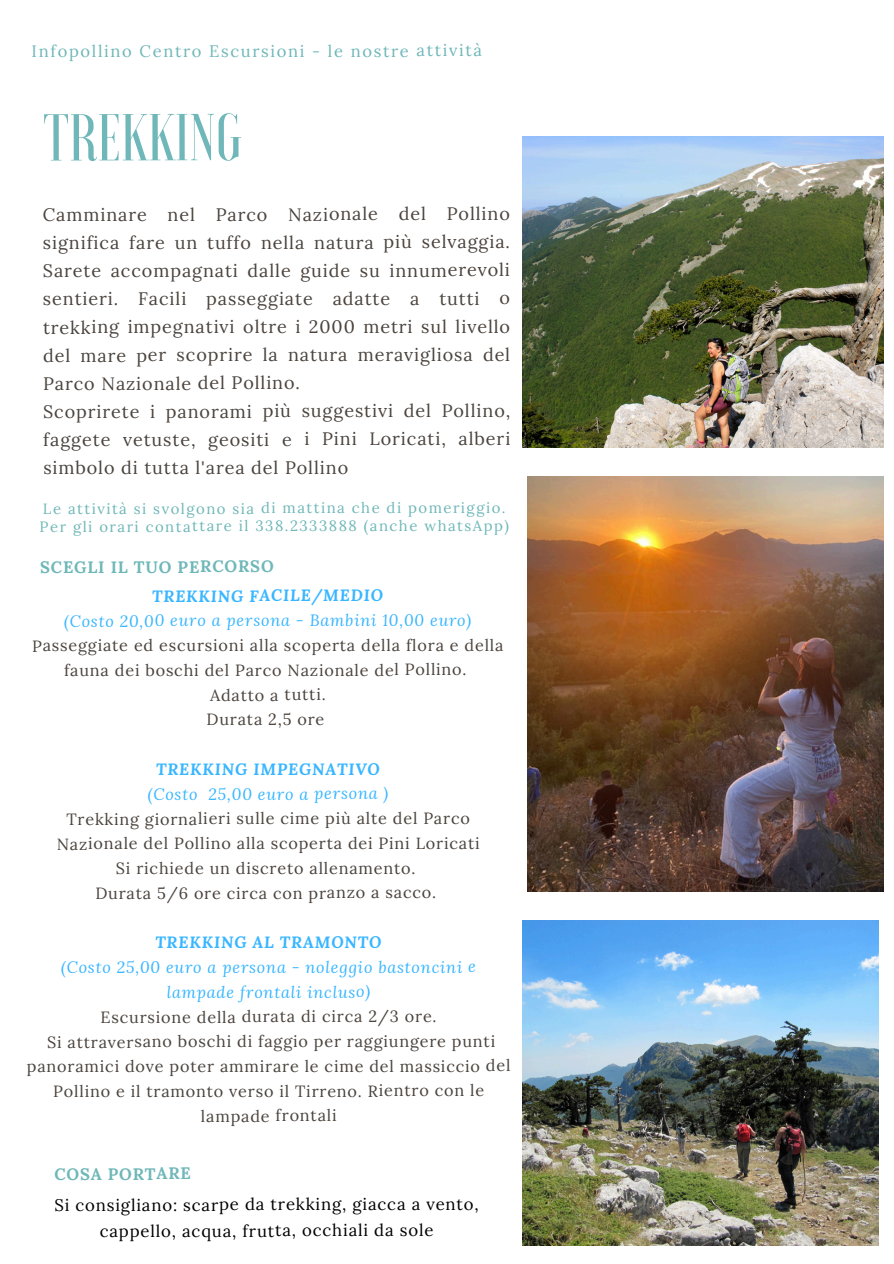
<style>
.page{position:relative;width:894px;height:1264px;background:#fff}
.page>*{position:absolute;margin:0;border:0;box-sizing:border-box;transform-origin:0 0}
.t1{font:500 66.15px "Voga";color:#6fb7b8}
.t2{font:18px/28.2px "Lora";letter-spacing:.045em;color:#4b433d}
.t3{font:16.65px/26.1px "Lora";letter-spacing:.045em;color:#000;text-align:center}
.t4{font:16.5px "Lora";letter-spacing:.095em;color:#6fb7b8}
.t5{font:700 16.5px "Lora";letter-spacing:.045em;color:#6fb7b8}
.t6{font:16.2px/24.8px "Lora";letter-spacing:.045em;color:#4b433d;text-align:center}
.t7{font:14.85px/17.9px "Lora";letter-spacing:.095em;color:#6fb7b8}
.s1{font-weight:700;font-style:italic;color:#38b6ff}
.s2{font-style:italic;color:#38b6ff}
</style>
<div class="page">
<img style="left:522px;top:136px;width:360px;height:312px">
<img style="left:522px;top:920px;width:356px;height:325px">
<img style="left:527px;top:477px;width:356px;height:414px">
<h2 class="t4" style="left:32px;top:40px;width:452px">Infopollino Centro Escursioni - le nostre attività</h2>
<p class="t1" style="left:43px;top:104px;width:200px">TREKKING</p>
<h2 class="t2" style="left:43px;top:200px;width:469px">Camminare nel Parco Nazionale del Pollino significa fare un tuffo nella natura più selvaggia.<br>Sarete accompagnati dalle guide su innumerevoli sentieri. Facili passeggiate adatte a tutti o trekking impegnativi oltre i 2000 metri sul livello del mare per scoprire la natura meravigliosa del Parco Nazionale del Pollino.<br>Scoprirete i panorami più suggestivi del Pollino, faggete vetuste, geositi e i Pini Loricati, alberi simbolo di tutta l'area del Pollino</h2>
<p class="t7" style="left:40px;top:499px;width:471px">Le attività si svolgono sia di mattina che di pomeriggio.<br>Per gli orari contattare il 338.2333888 (anche whatsApp)</p>
<h3 class="t5" style="left:40px;top:556px;width:235px">SCEGLI IL TUO PERCORSO</h3>
<h3 class="t6" style="left:32px;top:583px;width:473px"><span class="s1">TREKKING FACILE/MEDIO<br></span><span class="s2">(Costo 20,00 euro a persona - Bambini 10,00 euro)<br></span>Passeggiate ed escursioni alla scoperta della flora e della fauna dei boschi del Parco Nazionale del Pollino.<br>Adatto a tutti.<br>Durata 2,5 ore</h3>
<h3 class="t6" style="left:57px;top:756px;width:424px"><span class="s1">TREKKING IMPEGNATIVO<br></span><span class="s2">(Costo 25,00 euro a persona )<br></span>Trekking giornalieri sulle cime più alte del Parco Nazionale del Pollino alla scoperta dei Pini Loricati Si richiede un discreto allenamento.<br>Durata 5/6 ore circa con pranzo a sacco.</h3>
<h3 class="t6" style="left:27px;top:929px;width:485px"><span class="s1">TREKKING AL TRAMONTO<br></span><span class="s2">(Costo 25,00 euro a persona - noleggio bastoncini e lampade frontali incluso)<br></span>Escursione della durata di circa 2/3 ore.<br>Si attraversano boschi di faggio per raggiungere punti panoramici dove poter ammirare le cime del massiccio del Pollino e il tramonto verso il Tirreno. Rientro con le lampade frontali</h3>
<p class="t5" style="left:54px;top:1162px;width:138px">COSA PORTARE</p>
<p class="t3" style="left:54px;top:1191px;width:426px">Si consigliano: scarpe da trekking, giacca a vento, cappello, acqua, frutta, occhiali da sole</p>
</div>
